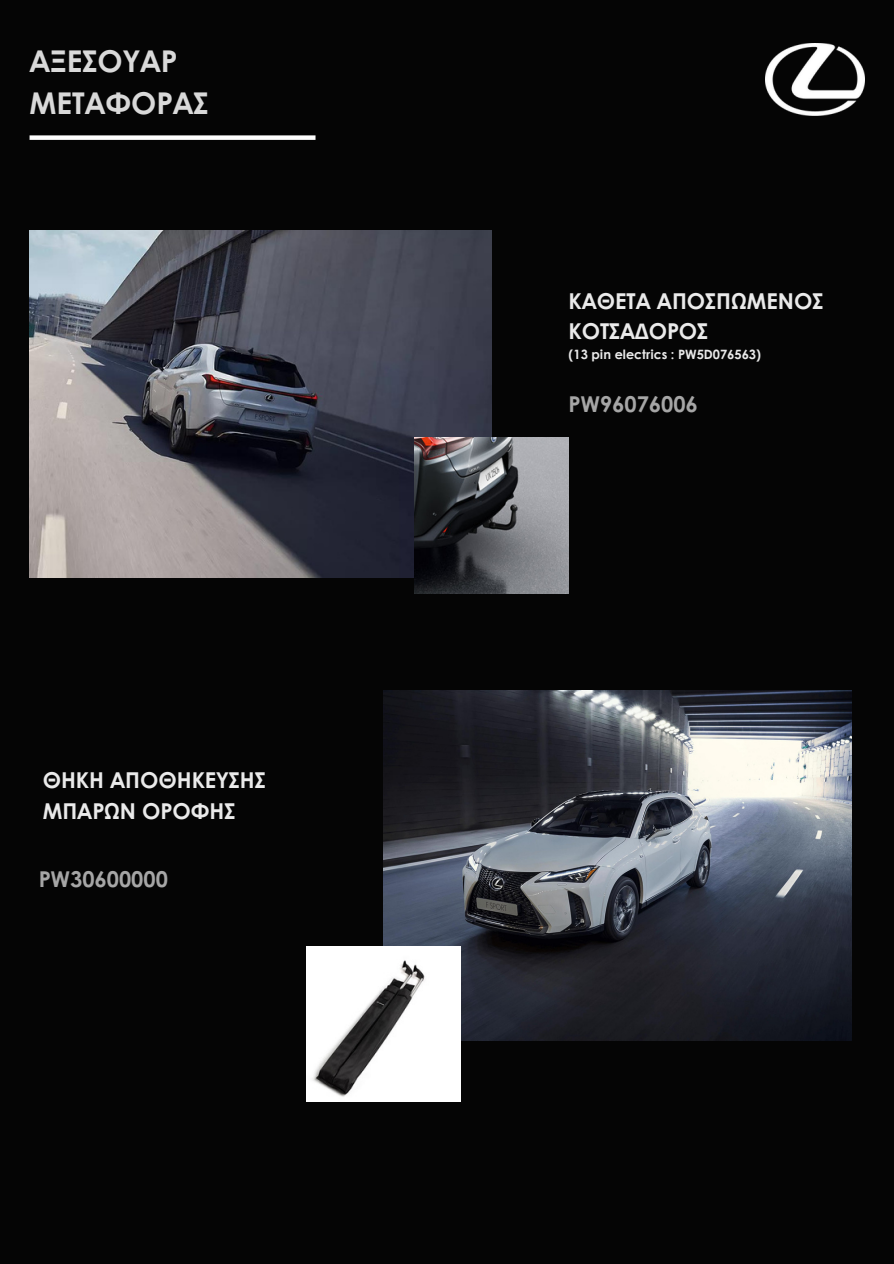
<style>
.page{position:relative;width:894px;height:1264px;background:#fff}
.page>*{position:absolute;margin:0;border:0;box-sizing:border-box;transform-origin:0 0}
.t1{font:700 30px/41.7px "Century Gothic";color:#d9d9d9}
.t2{font:700 21.9px/30.3px "Century Gothic";color:#eaeaea}
.t3{font:700 21.75px "Century Gothic";color:#a6a6a6}
.t4{font:700 12.9px "Century Gothic";color:#eaeaea}
</style>
<div class="page">
<div style="left:0;top:0;width:893px;height:1263px;background:#050505"></div>
<img style="left:383px;top:690px;width:467px;height:350px">
<img style="left:30px;top:230px;width:461px;height:347px">
<img style="left:414px;top:438px;width:154px;height:155px">
<div style="left:30px;top:135px;width:285px;height:5px;background:#fff"></div>
<img style="left:306px;top:947px;width:155px;height:154px">
<img style="left:765px;top:44px;width:98px;height:72px">
<p class="t1" style="left:30px;top:39px;width:180px">ΑΞΕΣΟΥΑΡ<br>ΜΕΤΑΦΟΡΑΣ</p>
<h2 class="t2" style="left:43px;top:764px;width:224px">ΘΗΚΗ ΑΠΟΘΗΚΕΥΣΗΣ<br>ΜΠΑΡΩΝ ΟΡΟΦΗΣ</h2>
<h2 class="t3" style="left:39px;top:862px;width:130px">PW30600000</h2>
<p class="t2" style="left:568px;top:285px;width:256px">ΚΑΘΕΤΑ ΑΠΟΣΠΩΜΕΝΟΣ<br>ΚΟΤΣΑΔΟΡΟΣ</p>
<p class="t4" style="left:568px;top:345px;width:194px">(13 pin electrics : PW5D076563)</p>
<p class="t3" style="left:568px;top:387px;width:131px">PW96076006</p>
</div>
